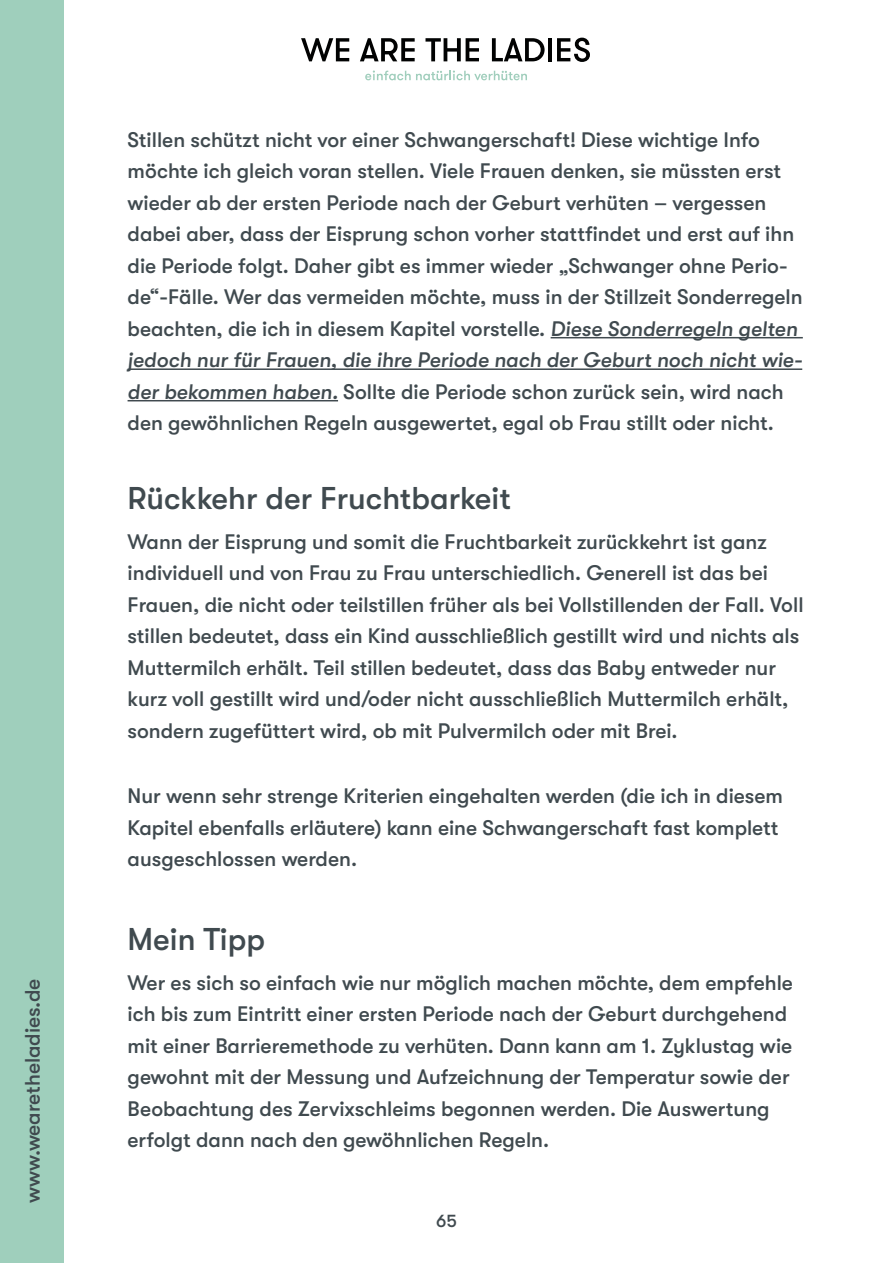
<style>
.page{position:relative;width:893px;height:1263px;background:#fff}
.page>*{position:absolute;margin:0;border:0;box-sizing:border-box;transform-origin:0 0}
.t1{font:500 31.5px "GT Walsheim";color:#404a4f}
.t2{font:500 21px/31.5px "GT Walsheim";color:#404a4f}
.t3{font:500 18px "GT Walsheim";color:#404a4f}
.s1{font-style:italic}
</style>
<div class="page">
<div style="left:0;top:0;width:64px;height:1263px;background:#9fcfbc"></div>
<svg style="left:301px;top:38px;width:48px;height:23px"></svg>
<svg style="left:360px;top:38px;width:55px;height:23px"></svg>
<svg style="left:425px;top:38px;width:54px;height:23px"></svg>
<svg style="left:492px;top:38px;width:53px;height:23px"></svg>
<hr style="left:548px;top:38px;width:4px;height:23px;background:#010202">
<svg style="left:557px;top:38px;width:33px;height:24px"></svg>
<svg style="left:365px;top:70px;width:162px;height:10px"></svg>
<hr style="left:551px;top:337px;width:252px;height:1px;background:#404a4f">
<hr style="left:128px;top:368px;width:674px;height:2px;background:#404a4f">
<hr style="left:128px;top:400px;width:210px;height:1px;background:#404a4f">
<p class="t2" style="left:17px;top:1203px;width:226px;rotate:-90deg">www.wearetheladies.de</p>
<p class="t2" style="left:128px;top:124px;width:677px">Stillen schützt nicht vor einer Schwangerschaft! Diese wichtige Info möchte ich gleich voran stellen. Viele Frauen denken, sie müssten erst wieder ab der ersten Periode nach der Geburt verhüten – vergessen dabei aber, dass der Eisprung schon vorher stattfindet und erst auf ihn die Periode folgt. Daher gibt es immer wieder „Schwanger ohne Perio&shy;de“-Fälle. Wer das vermeiden möchte, muss in der Stillzeit Sonderregeln beachten, die ich in diesem Kapitel vorstelle. <span class="s1">Diese Sonderregeln gelten jedoch nur für Frauen, die ihre Periode nach der Geburt noch nicht wie&shy;der bekommen haben.</span> Sollte die Periode schon zurück sein, wird nach den gewöhnlichen Regeln ausgewertet, egal ob Frau stillt oder nicht.</p>
<h1 class="t1" style="left:128px;top:480px;width:385px">Rückkehr der Fruchtbarkeit</h1>
<p class="t2" style="left:128px;top:526px;width:677px">Wann der Eisprung und somit die Fruchtbarkeit zurückkehrt ist ganz individuell und von Frau zu Frau unterschiedlich. Generell ist das bei Frauen, die nicht oder teilstillen früher als bei Vollstillenden der Fall. Voll stillen bedeutet, dass ein Kind ausschließlich gestillt wird und nichts als Muttermilch erhält. Teil stillen bedeutet, dass das Baby entweder nur kurz voll gestillt wird und/oder nicht ausschließlich Muttermilch erhält, sondern zugefüttert wird, ob mit Pulvermilch oder mit Brei.</p>
<p class="t2" style="left:128px;top:780px;width:657px">Nur wenn sehr strenge Kriterien eingehalten werden (die ich in diesem<br>Kapitel ebenfalls erläutere) kann eine Schwangerschaft fast komplett ausgeschlossen werden.</p>
<h1 class="t1" style="left:128px;top:921px;width:139px">Mein Tipp</h1>
<p class="t2" style="left:128px;top:967px;width:667px">Wer es sich so einfach wie nur möglich machen möchte, dem empfehle ich bis zum Eintritt einer ersten Periode nach der Geburt durchgehend mit einer Barrieremethode zu verhüten. Dann kann am 1. Zyklustag wie gewohnt mit der Messung und Aufzeichnung der Temperatur sowie der Beobachtung des Zervixschleims begonnen werden. Die Auswertung erfolgt dann nach den gewöhnlichen Regeln.</p>
<p class="t3" style="left:436px;top:1211px;width:22px">65</p>
</div>
